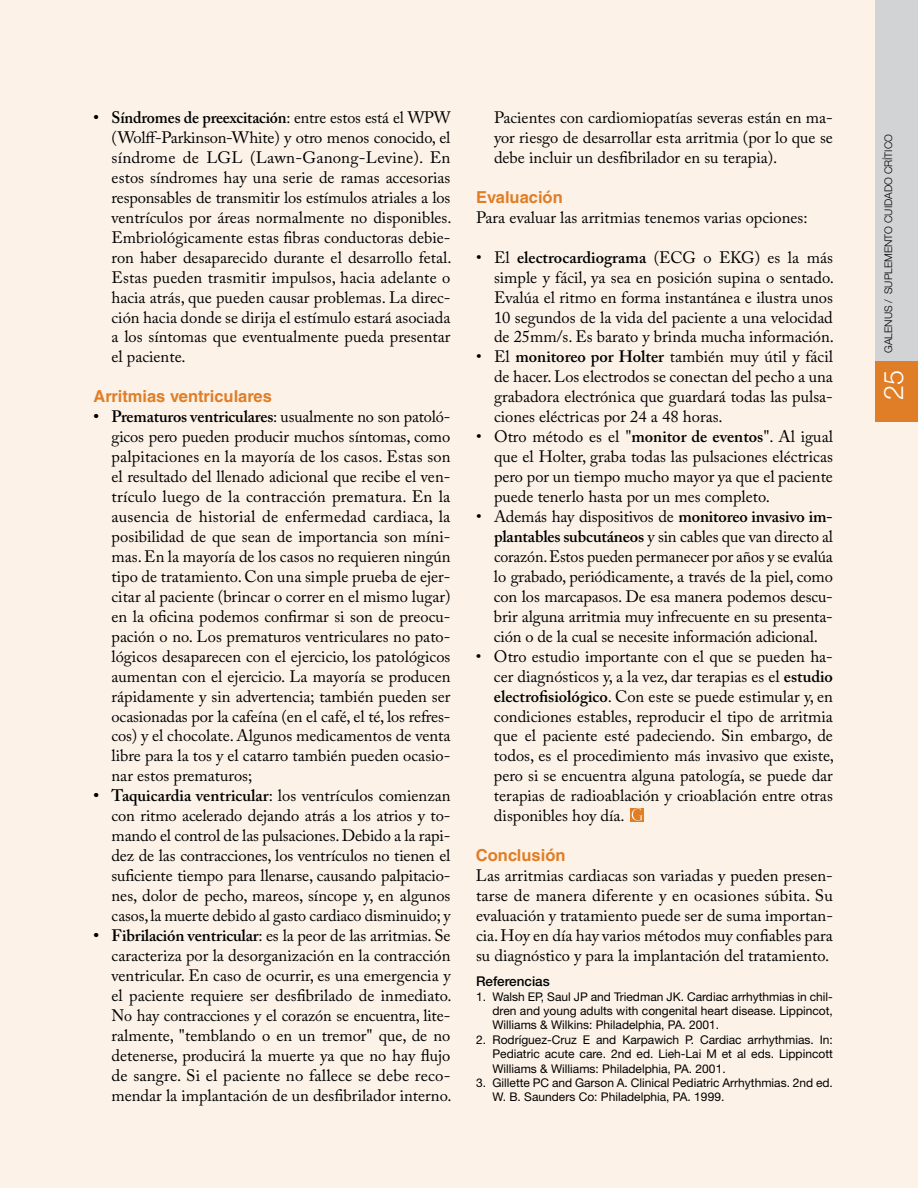
<style>
.page{position:relative;width:918px;height:1188px;background:#fff}
.page>*{position:absolute;margin:0;border:0;box-sizing:border-box;transform-origin:0 0}
.t1{font:300 27px "Helvetica Neue";color:#fff}
.t2{font:16.5px/20px "Adobe Caslon Pro";color:#000;text-align:justify}
.t3{font:700 16.5px "Helvetica LT Std";color:#e07e27}
.t4{font:500 13.5px "Helvetica Neue";color:#000}
.t5{font:12px/14.4px "Helvetica Neue";color:#000;text-align:justify}
.t6{font:300 10.5px "Helvetica Neue";color:#000}
.s1{font-weight:600}
</style>
<div class="page">
<div style="left:1px;top:0;width:917px;height:1188px;background:#fcf2e8"></div>
<svg style="left:630px;top:808px;width:14px;height:14px"></svg>
<svg style="left:632px;top:809px;width:11px;height:12px"></svg>
<div style="left:875px;top:0;width:43px;height:412px;background:#d1d3d4"></div>
<div style="left:875px;top:361px;width:43px;height:61px;background:#e07e27"></div>
<p class="t2" style="left:112px;top:107px;width:342px;text-indent:-18px"><span class="s1">• Síndromes de preexcitación</span>: entre estos está el WPW (Wolff-Parkinson-White) y otro menos conocido, el síndrome de LGL (Lawn-Ganong-Levine). En estos síndromes hay una serie de ramas accesorias responsables de transmitir los estímulos atriales a los ventrículos por áreas normalmente no disponibles.<br>Embriológicamente estas fibras conductoras debie&shy;ron haber desaparecido durante el desarrollo fetal.<br>Estas pueden trasmitir impulsos, hacia adelante o hacia atrás, que pueden causar problemas. La direc&shy;ción hacia donde se dirija el estímulo estará asociada a los síntomas que eventualmente pueda presentar el paciente.</p>
<p class="t3" style="left:94px;top:386px;width:180px">Arritmias ventriculares</p>
<p class="t2" style="left:112px;top:407px;width:340px;text-indent:-18px"><span class="s1">• Prematuros ventriculares</span>: usualmente no son patoló&shy;gicos pero pueden producir muchos síntomas, como palpitaciones en la mayoría de los casos. Estas son el resultado del llenado adicional que recibe el ven&shy;trículo luego de la contracción prematura. En la ausencia de historial de enfermedad cardiaca, la posibilidad de que sean de importancia son míni&shy;mas. En la mayoría de los casos no requieren ningún tipo de tratamiento. Con una simple prueba de ejer&shy;citar al paciente (brincar o correr en el mismo lugar) en la oficina podemos confirmar si son de preocu&shy;pación o no. Los prematuros ventriculares no pato&shy;lógicos desaparecen con el ejercicio, los patológicos aumentan con el ejercicio. La mayoría se producen rápidamente y sin advertencia; también pueden ser ocasionadas por la cafeína (en el café, el té, los refres&shy;cos) y el chocolate. Algunos medicamentos de venta libre para la tos y el catarro también pueden ocasio&shy;nar estos prematuros;</p>
<p class="t2" style="left:112px;top:786px;width:340px;text-indent:-18px"><span class="s1">• Taquicardia ventricular</span>: los ventrículos comienzan con ritmo acelerado dejando atrás a los atrios y to&shy;mando el control de las pulsaciones. Debido a la rapi&shy;dez de las contracciones, los ventrículos no tienen el suficiente tiempo para llenarse, causando palpitacio&shy;nes, dolor de pecho, mareos, síncope y, en algunos casos, la muerte debido al gasto cardiaco disminuido; y</p>
<p class="t2" style="left:112px;top:925px;width:342px;text-indent:-18px"><span class="s1">• Fibrilación ventricular</span>: es la peor de las arritmias. Se caracteriza por la desorganización en la contracción ventricular. En caso de ocurrir, es una emergencia y el paciente requiere ser desfibrilado de inmediato.<br>No hay contracciones y el corazón se encuentra, lite&shy;ralmente, "temblando o en un tremor" que, de no detenerse, producirá la muerte ya que no hay flujo de sangre. Si el paciente no fallece se debe reco&shy;mendar la implantación de un desfibrilador interno.</p>
<p class="t2" style="left:494px;top:107px;width:340px">Pacientes con cardiomiopatías severas están en ma&shy;yor riesgo de desarrollar esta arritmia (por lo que se debe incluir un desfibrilador en su terapia).</p>
<p class="t3" style="left:476px;top:187px;width:88px">Evaluación</p>
<p class="t2" style="left:476px;top:207px;width:333px">Para evaluar las arritmias tenemos varias opciones:</p>
<p class="t2" style="left:494px;top:247px;width:342px;text-indent:-18px">• El <span class="s1">electrocardiograma</span> (ECG o EKG) es la más simple y fácil, ya sea en posición supina o sentado.<br>Evalúa el ritmo en forma instantánea e ilustra unos 10 segundos de la vida del paciente a una velocidad de 25mm/s. Es barato y brinda mucha información.</p>
<p class="t2" style="left:494px;top:347px;width:340px;text-indent:-18px">• El <span class="s1">monitoreo por Holter</span> también muy útil y fácil de hacer. Los electrodos se conectan del pecho a una grabadora electrónica que guardará todas las pulsa&shy;ciones eléctricas por 24 a 48 horas.</p>
<p class="t2" style="left:494px;top:427px;width:340px;text-indent:-18px">• Otro método es el "<span class="s1">monitor de eventos</span>". Al igual que el Holter, graba todas las pulsaciones eléctricas pero por un tiempo mucho mayor ya que el paciente puede tenerlo hasta por un mes completo.</p>
<p class="t2" style="left:494px;top:506px;width:340px;text-indent:-18px">• Además hay dispositivos de <span class="s1">monitoreo invasivo im&shy;plantables subcutáneos</span> y sin cables que van directo al corazón. Estos pueden permanecer por años y se evalúa lo grabado, periódicamente, a través de la piel, como con los marcapasos. De esa manera podemos descu&shy;brir alguna arritmia muy infrecuente en su presenta&shy;ción o de la cual se necesite información adicional.</p>
<p class="t2" style="left:494px;top:646px;width:342px;text-indent:-18px">• Otro estudio importante con el que se pueden ha&shy;cer diagnósticos y, a la vez, dar terapias es el <span class="s1">estudio electrofisiológico</span>. Con este se puede estimular y, en condiciones estables, reproducir el tipo de arritmia que el paciente esté padeciendo. Sin embargo, de todos, es el procedimiento más invasivo que existe, pero si se encuentra alguna patología, se puede dar terapias de radioablación y crioablación entre otras disponibles hoy día.</p>
<p class="t3" style="left:476px;top:845px;width:91px">Conclusión</p>
<p class="t2" style="left:476px;top:865px;width:359px">Las arritmias cardiacas son variadas y pueden presen&shy;tarse de manera diferente y en ocasiones súbita. Su evaluación y tratamiento puede ser de suma importan&shy;cia. Hoy en día hay varios métodos muy confiables para su diagnóstico y para la implantación del tratamiento.</p>
<p class="t4" style="left:476px;top:973px;width:75px">Referencias</p>
<p class="t5" style="left:493px;top:989px;width:342px;text-indent:-16px">1. Walsh EP, Saul JP and Triedman JK. Cardiac arrhythmias in chil&shy;dren and young adults with congenital heart disease. Lippincot, Williams &amp; Wilkins: Philadelphia, PA. 2001.</p>
<p class="t5" style="left:493px;top:1032px;width:342px;text-indent:-16px">2. Rodríguez-Cruz E and Karpawich P. Cardiac arrhythmias. In:<br>Pediatric acute care. 2nd ed. Lieh-Lai M et al eds. Lippincott Williams &amp; Williams: Philadelphia, PA. 2001.</p>
<p class="t5" style="left:493px;top:1075px;width:342px;text-indent:-16px">3. Gillette PC and Garson A. Clinical Pediatric Arrhythmias. 2nd ed.<br>W. B. Saunders Co: Philadelphia, PA. 1999.</p>
<p class="t6" style="left:882px;top:353px;width:220px;rotate:-90deg">GALENUS / SUPLEMENTO CUIDADO CRÍTICO</p>
<h1 class="t1" style="left:877px;top:400px;width:32px;rotate:-90deg">25</h1>
</div>
